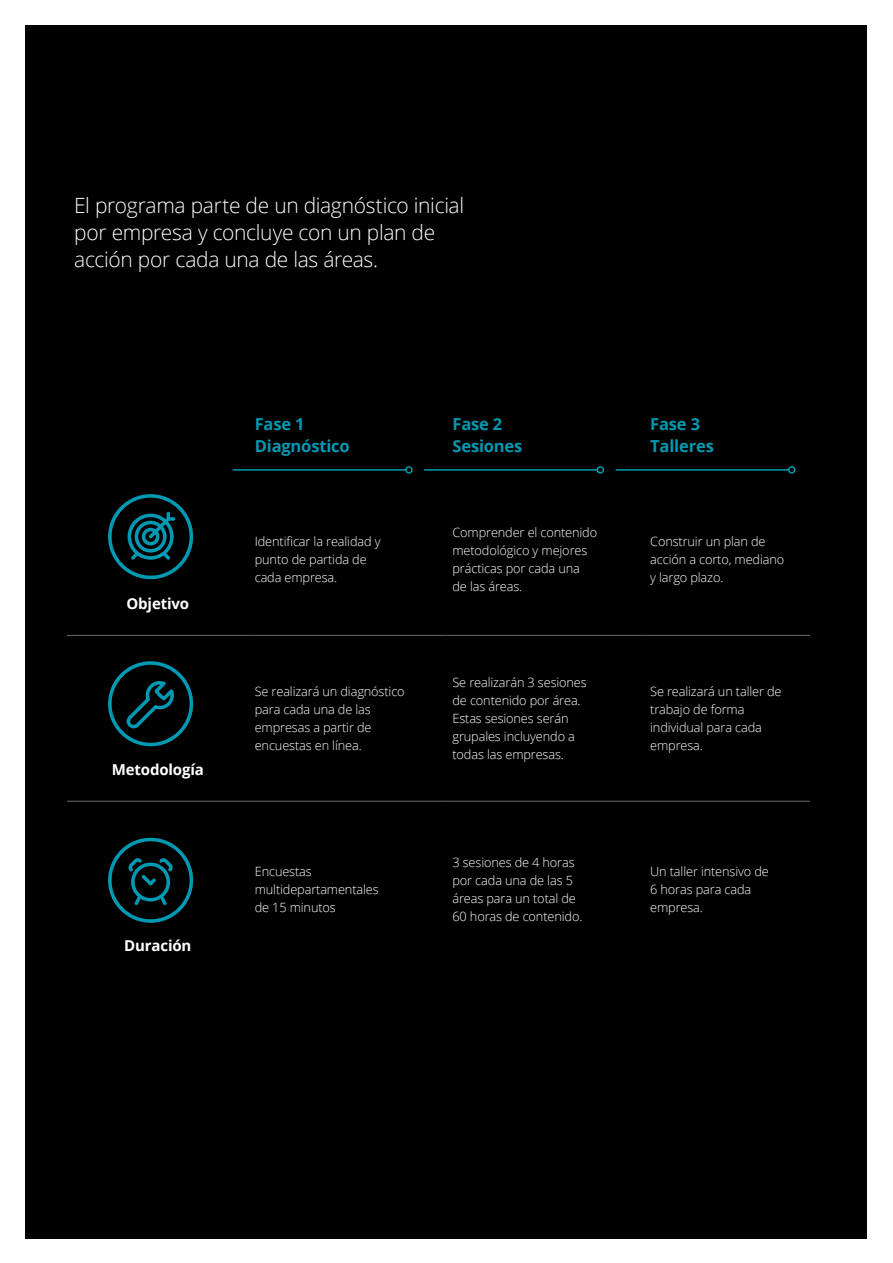
<style>
.page{position:relative;width:893px;height:1263px;background:#fff}
.page>*{position:absolute;margin:0;border:0;box-sizing:border-box;transform-origin:0 0}
.t1{font:300 21px/27px "Open Sans";letter-spacing:-.015em;color:#fff}
.t2{font:700 16.5px/22.5px "Open Sans";letter-spacing:-.01em;color:#0099b3}
.t3{font:700 15px "Open Sans";letter-spacing:-.01em;color:#fff}
.t4{font:300 12.75px/18px "Open Sans";letter-spacing:-.01em;color:#fff}
</style>
<div class="page">
<div style="left:26px;top:26px;width:841px;height:1213px;background:#000"></div>
<hr style="left:67px;top:635px;width:182px;height:1px;background:#6a6c71">
<hr style="left:249px;top:635px;width:197px;height:1px;background:#6a6c71">
<hr style="left:446px;top:635px;width:198px;height:1px;background:#6a6c71">
<hr style="left:644px;top:635px;width:198px;height:1px;background:#6a6c71">
<hr style="left:67px;top:801px;width:182px;height:1px;background:#6a6c71">
<hr style="left:249px;top:801px;width:197px;height:1px;background:#6a6c71">
<hr style="left:446px;top:801px;width:198px;height:1px;background:#6a6c71">
<hr style="left:644px;top:801px;width:198px;height:1px;background:#6a6c71">
<svg style="left:108px;top:494px;width:85px;height:85px"></svg>
<svg style="left:108px;top:661px;width:85px;height:85px"></svg>
<svg style="left:108px;top:838px;width:85px;height:85px"></svg>
<hr style="left:233px;top:469px;width:173px;height:2px;background:#0099b3">
<div style="left:405px;top:466px;width:8px;height:8px;border:2px solid #0099b3;border-radius:50%"></div>
<hr style="left:424px;top:469px;width:173px;height:2px;background:#0099b3">
<div style="left:597px;top:466px;width:7px;height:8px;border:2px solid #0099b3;border-radius:50%"></div>
<hr style="left:616px;top:469px;width:173px;height:2px;background:#0099b3">
<div style="left:788px;top:466px;width:7px;height:8px;border:2px solid #0099b3;border-radius:50%"></div>
<div style="left:810px;top:466px;width:37px;height:511px;background:#000"></div>
<h1 class="t1" style="left:74px;top:191px;width:391px">El programa parte de un diagnóstico inicial por empresa y concluye con un plan de acción por cada una de las áreas.</h1>
<p class="t2" style="left:255px;top:412px;width:97px">Fase 1<br>Diagnóstico</p>
<p class="t2" style="left:452px;top:412px;width:71px">Fase 2<br>Sesiones</p>
<p class="t2" style="left:650px;top:412px;width:65px">Fase 3<br>Talleres</p>
<p class="t3" style="left:126px;top:593px;width:64px">Objetivo</p>
<p class="t3" style="left:112px;top:759px;width:94px">Metodología</p>
<p class="t3" style="left:124px;top:935px;width:69px">Duración</p>
<p class="t4" style="left:255px;top:532px;width:127px">Identificar la realidad y punto de partida de cada empresa.</p>
<p class="t4" style="left:452px;top:523px;width:146px">Comprender el contenido metodológico y mejores prácticas por cada una de las áreas.</p>
<p class="t4" style="left:650px;top:532px;width:136px">Construir un plan de acción a corto, mediano y largo plazo.</p>
<p class="t4" style="left:255px;top:682px;width:151px">Se realizará un diagnóstico para cada una de las empresas a partir de encuestas en línea.</p>
<p class="t4" style="left:452px;top:673px;width:136px">Se realizarán 3 sesiones de contenido por área.<br>Estas sesiones serán grupales incluyendo a todas las empresas.</p>
<p class="t4" style="left:650px;top:682px;width:133px">Se realizará un taller de trabajo de forma individual para cada empresa.</p>
<p class="t4" style="left:255px;top:862px;width:125px">Encuestas multidepartamentales de 15 minutos</p>
<p class="t4" style="left:452px;top:853px;width:131px">3 sesiones de 4 horas por cada una de las 5 áreas para un total de<br>60 horas de contenido.</p>
<p class="t4" style="left:650px;top:862px;width:120px">Un taller intensivo de<br>6 horas para cada empresa.</p>
</div>
